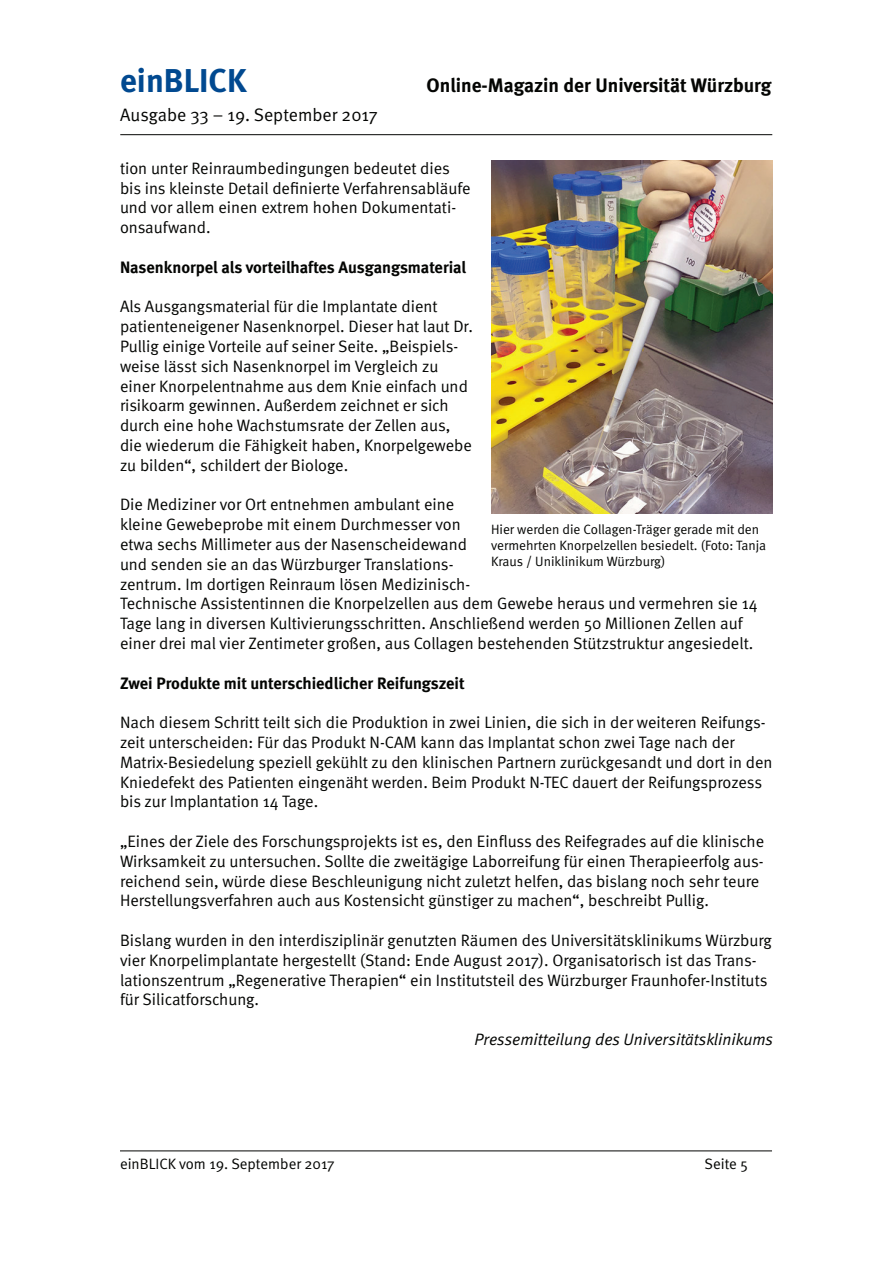
<style>
.page{position:relative;width:893px;height:1263px;background:#fff}
.page>*{position:absolute;margin:0;border:0;box-sizing:border-box;transform-origin:0 0}
.t1{font:700 33px "Meta";color:#014990}
.t2{font:700 19.5px "Meta";color:#040503}
.t3{font:18px "Meta Normal";color:#040503}
.t4{font:16.5px/19.8px "Meta Normal";color:#040503}
.t5{font:700 16.5px "Meta";color:#040503}
.t6{font:italic 16.5px "Meta Normal";color:#040503}
.t7{font:15px "Meta Normal";color:#040503}
.t8{font:13.5px/16.2px "Meta Normal";color:#040503}
</style>
<div class="page">
<hr style="left:120px;top:134px;width:652px;height:1px;background:#040503">
<hr style="left:120px;top:1150px;width:652px;height:1px;background:#040503">
<img style="left:491px;top:161px;width:281px;height:353px">
<h1 class="t1" style="left:120px;top:61px;width:128px">einBLICK</h1>
<p class="t2" style="left:427px;top:74px;width:346px">Online-Magazin der Universität Würzburg</p>
<p class="t3" style="left:120px;top:105px;width:259px">Ausgabe 33 – 19. September 2017</p>
<p class="t4" style="left:120px;top:158px;width:352px">tion unter Reinraumbedingungen bedeutet dies bis ins kleinste Detail definierte Verfahrensabläufe und vor allem einen extrem hohen Dokumentati&shy;onsaufwand.</p>
<p class="t5" style="left:120px;top:257px;width:348px">Nasenknorpel als vorteilhaftes Ausgangsmaterial</p>
<p class="t4" style="left:120px;top:296px;width:354px">Als Ausgangsmaterial für die Implantate dient patienteneigener Nasenknorpel. Dieser hat laut Dr.<br>Pullig einige Vorteile auf seiner Seite. „Beispiels&shy;weise lässt sich Nasenknorpel im Vergleich zu einer Knorpelentnahme aus dem Knie einfach und risikoarm gewinnen. Außerdem zeichnet er sich durch eine hohe Wachstumsrate der Zellen aus, die wiederum die Fähigkeit haben, Knorpelgewebe zu bilden“, schildert der Biologe.</p>
<p class="t4" style="left:120px;top:494px;width:639px">Die Mediziner vor Ort entnehmen ambulant eine<br>kleine Gewebeprobe mit einem Durchmesser von<br>etwa sechs Millimeter aus der Nasenscheidewand<br>und senden sie an das Würzburger Translations-<br>zentrum. Im dortigen Reinraum lösen Medizinisch-<br>Technische Assistentinnen die Knorpelzellen aus dem Gewebe heraus und vermehren sie 14<br>Tage lang in diversen Kultivierungsschritten. Anschließend werden 50 Millionen Zellen auf einer drei mal vier Zentimeter großen, aus Collagen bestehenden Stützstruktur angesiedelt.</p>
<p class="t5" style="left:120px;top:673px;width:346px">Zwei Produkte mit unterschiedlicher Reifungszeit</p>
<p class="t4" style="left:120px;top:712px;width:654px">Nach diesem Schritt teilt sich die Produktion in zwei Linien, die sich in der weiteren Reifungs&shy;zeit unterscheiden: Für das Produkt N-CAM kann das Implantat schon zwei Tage nach der Matrix-Besiedelung speziell gekühlt zu den klinischen Partnern zurückgesandt und dort in den Kniedefekt des Patienten eingenäht werden. Beim Produkt N-TEC dauert der Reifungsprozess bis zur Implantation 14 Tage.</p>
<p class="t4" style="left:120px;top:831px;width:646px">„Eines der Ziele des Forschungsprojekts ist es, den Einfluss des Reifegrades auf die klinische Wirksamkeit zu untersuchen. Sollte die zweitägige Laborreifung für einen Therapieerfolg aus&shy;reichend sein, würde diese Beschleunigung nicht zuletzt helfen, das bislang noch sehr teure Herstellungsverfahren auch aus Kostensicht günstiger zu machen“, beschreibt Pullig.</p>
<p class="t4" style="left:120px;top:930px;width:653px">Bislang wurden in den interdisziplinär genutzten Räumen des Universitätsklinikums Würzburg vier Knorpelimplantate hergestellt (Stand: Ende August 2017). Organisatorisch ist das Trans&shy;lationszentrum „Regenerative Therapien“ ein Institutsteil des Würzburger Fraunhofer-Instituts für Silicatforschung.</p>
<p class="t6" style="left:475px;top:1030px;width:300px">Pressemitteilung des Universitätsklinikums</p>
<p class="t8" style="left:491px;top:521px;width:277px">Hier werden die Collagen-Träger gerade mit den vermehrten Knorpelzellen besiedelt. (Foto: Tanja<br>Kraus / Uniklinikum Würzburg)</p>
<p class="t7" style="left:120px;top:1155px;width:216px">einBLICK vom 19. September 2017</p>
<p class="t7" style="left:705px;top:1155px;width:45px">Seite 5</p>
</div>
